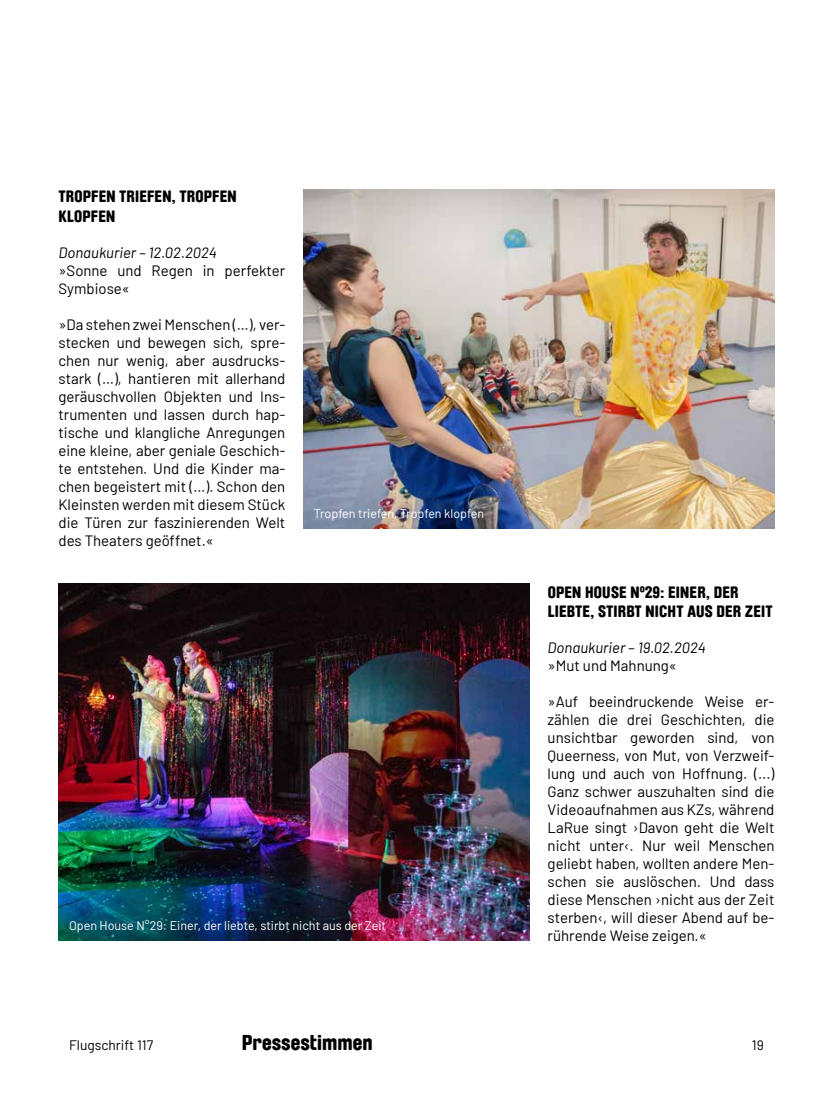
<style>
.page{position:relative;width:833px;height:1117px;background:#fff}
.page>*{position:absolute;margin:0;border:0;box-sizing:border-box;transform-origin:0 0}
.t1{font:900 21.25px "Brauer Neue Std";color:#000}
.t2{font:900 16.25px/19.5px "Brauer Neue Std";letter-spacing:.015em;color:#000}
.t3{font:15px/18px "Barlow";color:#000;text-align:justify}
.t4{font:italic 15px "Barlow";color:#000}
.t5{font:13.75px "Barlow";color:#000}
.t6{font:12.5px "Barlow";color:#fff}
</style>
<div class="page">
<img style="left:58px;top:583px;width:472px;height:357px">
<img style="left:303px;top:189px;width:471px;height:339px">
<p class="t2" style="left:59px;top:187px;width:179px">TROPFEN TRIEFEN, TROPFEN<br>KLOPFEN</p>
<p class="t4" style="left:58px;top:242px;width:160px">Donaukurier – 12.02.2024</p>
<p class="t3" style="left:58px;top:260px;width:228px">»Sonne und Regen in perfekter<br>Symbiose«</p>
<p class="t3" style="left:58px;top:314px;width:228px">»Da stehen zwei Menschen (…), ver&shy;stecken und bewegen sich, spre&shy;chen nur wenig, aber ausdrucks&shy;stark (…), hantieren mit allerhand geräuschvollen Objekten und Ins&shy;trumenten und lassen durch hap&shy;tische und klangliche Anregungen eine kleine, aber geniale Geschich&shy;te entstehen. Und die Kinder ma&shy;chen begeistert mit (…). Schon den Kleinsten werden mit diesem Stück die Türen zur faszinierenden Welt des Theaters geöffnet.«</p>
<p class="t6" style="left:314px;top:504px;width:172px">Tropfen triefen, Tropfen klopfen</p>
<p class="t6" style="left:69px;top:916px;width:318px">Open House N°29: Einer, der liebte, stirbt nicht aus der Zeit</p>
<p class="t2" style="left:548px;top:582px;width:226px">OPEN HOUSE Nº29: EINER, DER<br>LIEBTE, STIRBT NICHT AUS DER ZEIT</p>
<p class="t4" style="left:547px;top:636px;width:160px">Donaukurier – 19.02.2024</p>
<p class="t3" style="left:547px;top:655px;width:131px">»Mut und Mahnung«</p>
<p class="t3" style="left:547px;top:691px;width:228px">»Auf beeindruckende Weise er&shy;zählen die drei Geschichten, die unsichtbar geworden sind, von Queerness, von Mut, von Verzweif&shy;lung und auch von Hoffnung. (...)<br>Ganz schwer auszuhalten sind die Videoaufnahmen aus KZs, während LaRue singt ›Davon geht die Welt nicht unter‹. Nur weil Menschen geliebt haben, wollten andere Men&shy;schen sie auslöschen. Und dass diese Menschen ›nicht aus der Zeit sterben‹, will dieser Abend auf be&shy;rührende Weise zeigen.«</p>
<p class="t5" style="left:69px;top:1034px;width:86px">Flugschrift 117</p>
<h1 class="t1" style="left:242px;top:1029px;width:132px">Pressestimmen</h1>
<p class="t5" style="left:752px;top:1034px;width:13px">19</p>
</div>
